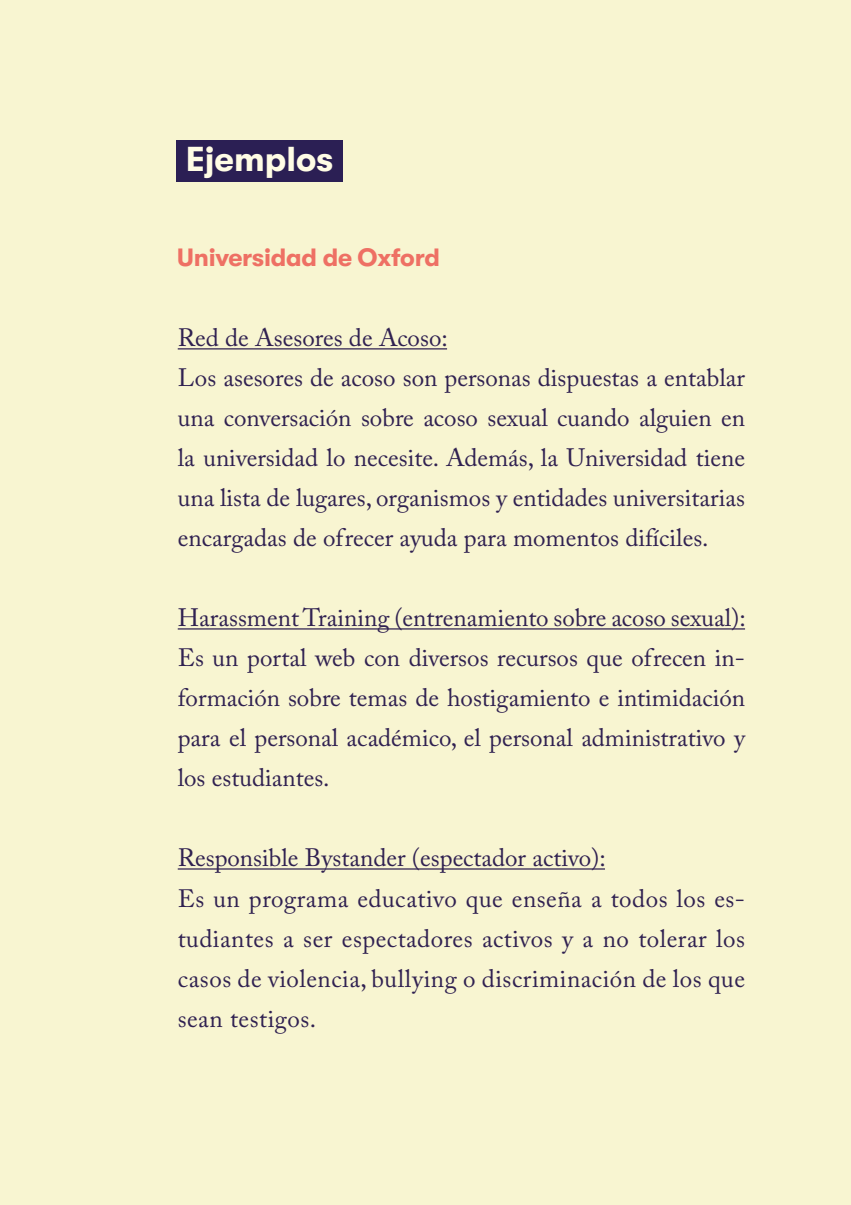
<style>
.page{position:relative;width:851px;height:1205px;background:#fff}
.page>*{position:absolute;margin:0;border:0;box-sizing:border-box;transform-origin:0 0}
.t1{font:700 34.5px "GT Walsheim Pro";color:#fffce5}
.t2{font:25px/40px "Adobe Caslon Pro";color:#302151}
.t3{font:25px/40px "Adobe Caslon Pro";letter-spacing:.02em;color:#302151}
.t4{font:700 25px "GT Walsheim Pro";letter-spacing:-.01em;color:#ee7064}
</style>
<div class="page">
<div style="left:0;top:0;width:850px;height:1205px;background:#f8f5d1"></div>
<hr style="left:178px;top:348px;width:269px;height:1px;background:#302151">
<hr style="left:178px;top:628px;width:567px;height:1px;background:#302151">
<hr style="left:178px;top:868px;width:427px;height:1px;background:#302151">
<div style="left:176px;top:140px;width:166px;height:42px;background:#2b1f54"></div>
<h1 class="t1" style="left:186px;top:140px;width:149px">Ejemplos</h1>
<p class="t4" style="left:177px;top:244px;width:264px">Universidad de Oxford</p>
<p class="t2" style="left:178px;top:318px;width:568px">Red de Asesores de Acoso:<br>Los asesores de acoso son personas dispuestas a entablar una conversación sobre acoso sexual cuando alguien en la universidad lo necesite. Además, la Universidad tiene una lista de lugares, organismos y entidades universitarias encargadas de ofrecer ayuda para momentos difíciles.</p>
<p class="t2" style="left:178px;top:598px;width:569px;text-align:justify">Harassment Training (entrenamiento sobre acoso sexual):<br>Es un portal web con diversos recursos que ofrecen in&shy;formación sobre temas de hostigamiento e intimidación para el personal académico, el personal administrativo y los estudiantes.</p>
<p class="t3" style="left:178px;top:838px;width:568px">Responsible Bystander (espectador activo):<br>Es un programa educativo que enseña a todos los es&shy;tudiantes a ser espectadores activos y a no tolerar los casos de violencia, bullying o discriminación de los que sean testigos.</p>
</div>
